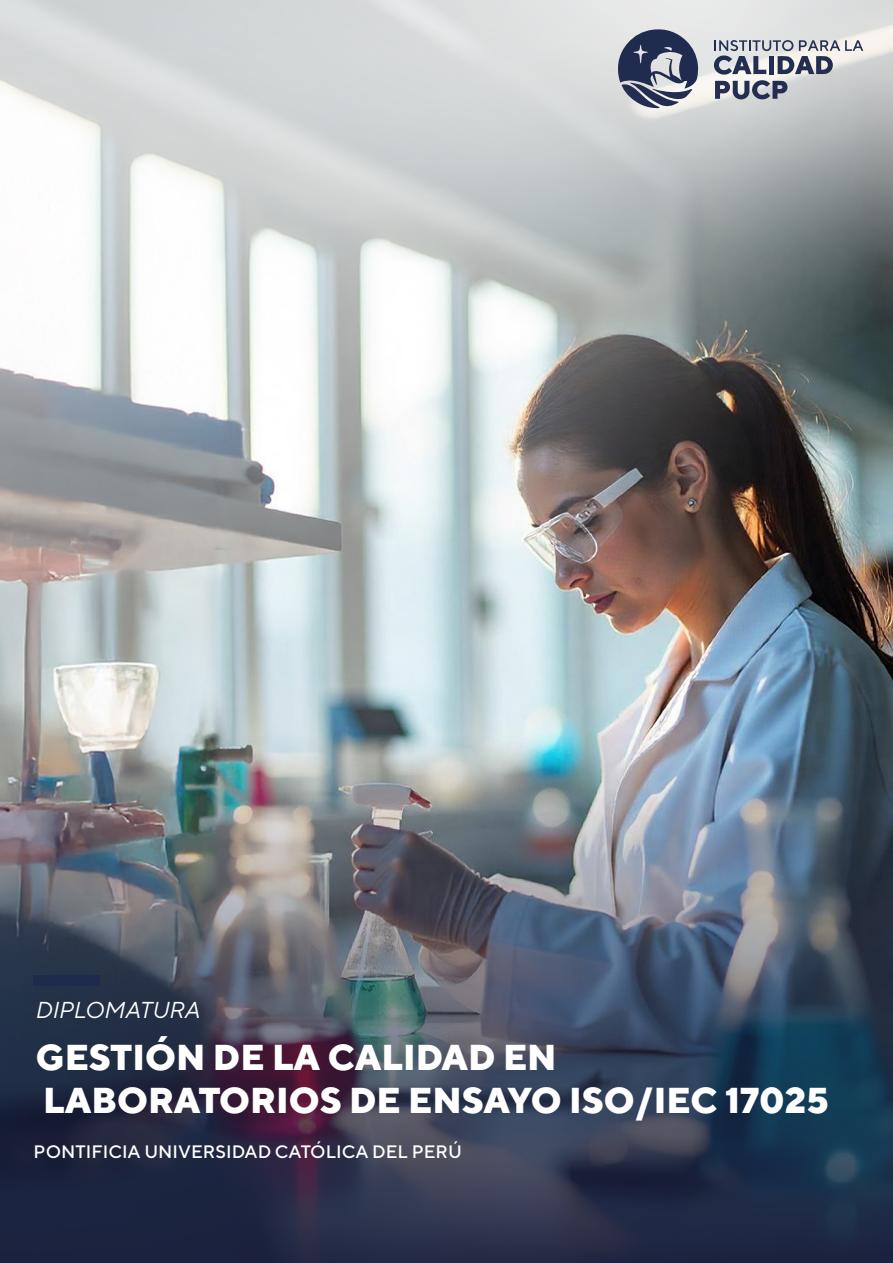
<style>
.page{position:relative;width:893px;height:1263px;background:#fff}
.page>*{position:absolute;margin:0;border:0;box-sizing:border-box;transform-origin:0 0}
.t1{font:800 36px/43.2px "TT Norms";color:#fff}
.t2{font:italic 22.95px "TT Norms";color:#fff}
.t3{font:500 18px "TT Norms";color:#fff}
</style>
<div class="page">
<img style="left:0;top:0;width:893px;height:735px">
<img style="left:0;top:735px;width:893px;height:528px">
<svg style="left:712px;top:40px;width:151px;height:60px;background:#adafb7"></svg>
<svg style="left:617px;top:28px;width:81px;height:80px;background:#777d91"></svg>
<div style="left:34px;top:974px;width:66px;height:11px;background:#1e2a4e"></div>
<p class="t2" style="left:36px;top:996px;width:166px">DIPLOMATURA</p>
<p class="t1" style="left:36px;top:1035px;width:795px">GESTIÓN DE LA CALIDAD EN<br>LABORATORIOS DE ENSAYO ISO/IEC 17025</p>
<p class="t3" style="left:34px;top:1141px;width:430px">PONTIFICIA UNIVERSIDAD CATÓLICA DEL PERÚ</p>
</div>
